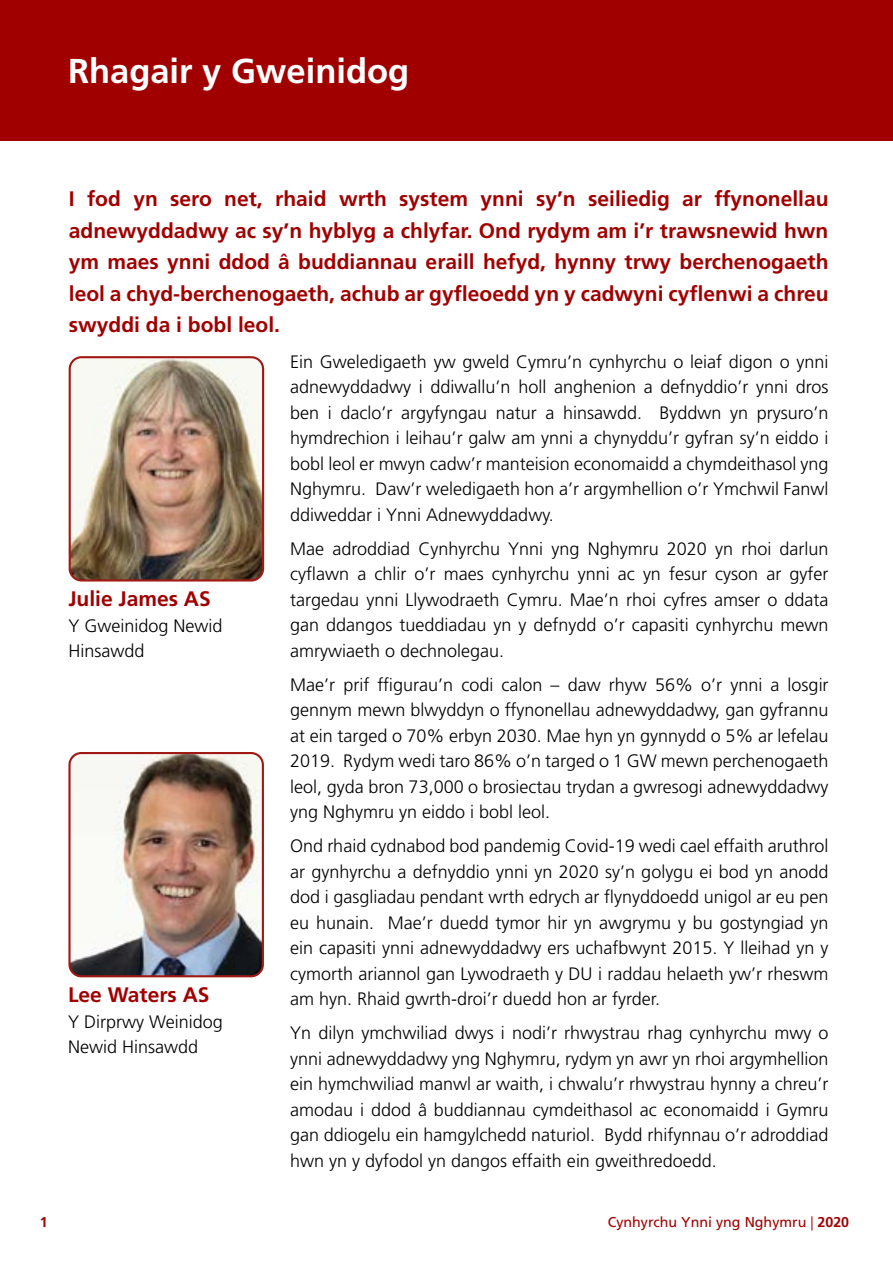
<style>
.page{position:relative;width:893px;height:1263px;background:#fff}
.page>*{position:absolute;margin:0;border:0;box-sizing:border-box;transform-origin:0 0}
.t1{font:700 34.5px "Frutiger LT Std";color:#fff}
.t2{font:700 21px/31.5px "Frutiger LT Std";color:#a10000;text-align:justify}
.t3{font:300 18px/25.5px "Frutiger LT Std";color:#000;text-align:justify}
.t4{font:14.25px "Frutiger LT Std";color:#a10000}
.t5{font:700 14.25px "Frutiger LT Std";color:#a10000}
.s1{font-weight:300}
.s2{font-weight:700}
</style>
<div class="page">
<div style="left:0;top:0;width:893px;height:140px;background:#a10000"></div>
<img style="left:70px;top:358px;width:193px;height:222px">
<div style="left:69px;top:356px;width:195px;height:225px;border:2px solid #a11915;border-radius:12px"></div>
<img style="left:71px;top:754px;width:191px;height:222px">
<div style="left:68px;top:752px;width:196px;height:225px;border:2px solid #a11915;border-radius:12px"></div>
<h1 class="t1" style="left:68px;top:51px;width:343px">Rhagair y Gweinidog</h1>
<p class="t5" style="left:40px;top:1213px;width:9px">1</p>
<p class="t2" style="left:69px;top:183px;width:761px">I fod yn sero net, rhaid wrth system ynni sy’n seiliedig ar ffynonellau adnewyddadwy ac sy’n hyblyg a chlyfar. Ond rydym am i’r trawsnewid hwn ym maes ynni ddod â buddiannau eraill hefyd, hynny trwy berchenogaeth leol a chyd-berchenogaeth, achub ar gyfleoedd yn y cadwyni cyflenwi a chreu swyddi da i bobl leol.</p>
<p class="t2" style="left:68px;top:583px;width:144px">Julie James AS</p>
<p class="t3" style="left:68px;top:613px;width:156px">Y Gweinidog Newid<br>Hinsawdd</p>
<p class="t2" style="left:68px;top:979px;width:143px">Lee Waters AS</p>
<p class="t3" style="left:68px;top:1009px;width:156px">Y Dirprwy Weinidog<br>Newid Hinsawdd</p>
<p class="t3" style="left:290px;top:349px;width:540px">Ein Gweledigaeth yw gweld Cymru’n cynhyrchu o leiaf digon o ynni adnewyddadwy i ddiwallu’n holl anghenion a defnyddio’r ynni dros ben i daclo’r argyfyngau natur a hinsawdd. Byddwn yn prysuro’n hymdrechion i leihau’r galw am ynni a chynyddu’r gyfran sy’n eiddo i bobl leol er mwyn cadw’r manteision economaidd a chymdeithasol yng Nghymru. Daw’r weledigaeth hon a’r argymhellion o’r Ymchwil Fanwl ddiweddar i Ynni Adnewyddadwy.</p>
<p class="t3" style="left:290px;top:536px;width:540px">Mae adroddiad Cynhyrchu Ynni yng Nghymru 2020 yn rhoi darlun cyflawn a chlir o’r maes cynhyrchu ynni ac yn fesur cyson ar gyfer targedau ynni Llywodraeth Cymru. Mae’n rhoi cyfres amser o ddata gan ddangos tueddiadau yn y defnydd o’r capasiti cynhyrchu mewn amrywiaeth o dechnolegau.</p>
<p class="t3" style="left:290px;top:672px;width:540px">Mae’r prif ffigurau’n codi calon – daw rhyw 56% o’r ynni a losgir gennym mewn blwyddyn o ffynonellau adnewyddadwy, gan gyfrannu at ein targed o 70% erbyn 2030. Mae hyn yn gynnydd o 5% ar lefelau 2019. Rydym wedi taro 86% o’n targed o 1 GW mewn perchenogaeth leol, gyda bron 73,000 o brosiectau trydan a gwresogi adnewyddadwy yng Nghymru yn eiddo i bobl leol.</p>
<p class="t3" style="left:290px;top:833px;width:540px">Ond rhaid cydnabod bod pandemig Covid-19 wedi cael effaith aruthrol ar gynhyrchu a defnyddio ynni yn 2020 sy’n golygu ei bod yn anodd dod i gasgliadau pendant wrth edrych ar flynyddoedd unigol ar eu pen eu hunain. Mae’r duedd tymor hir yn awgrymu y bu gostyngiad yn ein capasiti ynni adnewyddadwy ers uchafbwynt 2015. Y lleihad yn y cymorth ariannol gan Lywodraeth y DU i raddau helaeth yw’r rheswm am hyn. Rhaid gwrth-droi’r duedd hon ar fyrder.</p>
<p class="t3" style="left:290px;top:1020px;width:540px">Yn dilyn ymchwiliad dwys i nodi’r rhwystrau rhag cynhyrchu mwy o ynni adnewyddadwy yng Nghymru, rydym yn awr yn rhoi argymhellion ein hymchwiliad manwl ar waith, i chwalu’r rhwystrau hynny a chreu’r amodau i ddod â buddiannau cymdeithasol ac economaidd i Gymru gan ddiogelu ein hamgylchedd naturiol. Bydd rhifynnau o’r adroddiad hwn yn y dyfodol yn dangos effaith ein gweithredoedd.</p>
<p class="t4" style="left:608px;top:1213px;width:243px">Cynhyrchu Ynni yng Nghymru <span class="s1">|</span> <span class="s2">2020</span></p>
</div>
